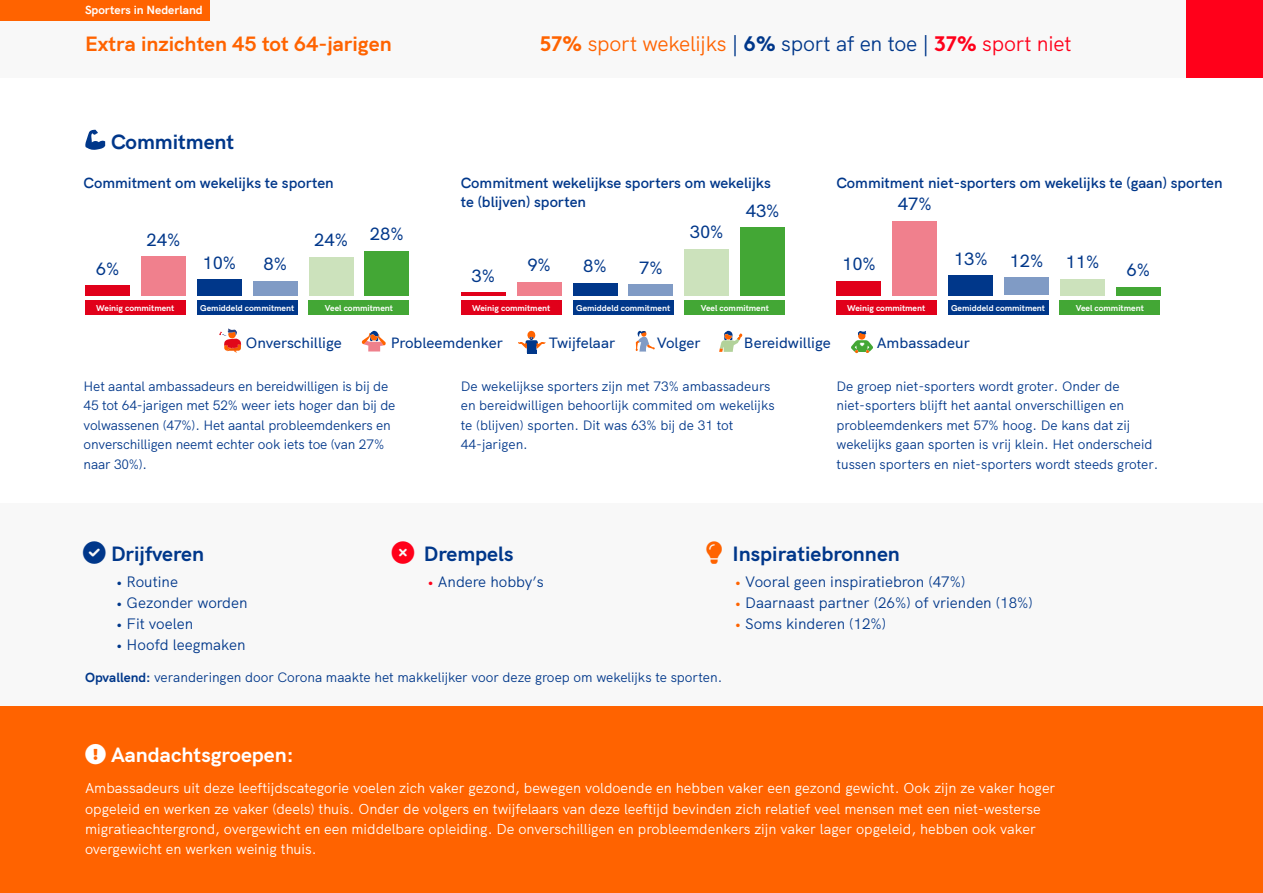
<style>
.page{position:relative;width:1263px;height:893px;background:#fff}
.page>*{position:absolute;margin:0;border:0;box-sizing:border-box;transform-origin:0 0}
.t1{font:21px "HK Grotesk";letter-spacing:-.01em;color:#ff6300}
.t2{font:700 21px "HK Grotesk";color:#00378a}
.t3{font:700 21px "HK Grotesk";color:#ff6300}
.t4{font:700 21px "HK Grotesk";color:#fff}
.t5{font:500 18px "HK Grotesk";color:#00378a}
.t6{font:500 15.15px "HK Grotesk";color:#00378a}
.t7{font:15px "HK Grotesk";color:#00378a}
.t8{font:600 15px/18.3px "HK Grotesk";color:#00378a}
.t9{font:14.25px/20px "HK Grotesk";color:#fff}
.t10{font:13.5px/19.5px "HK Grotesk";color:#00378a}
.t11{font:700 12px "HK Grotesk";color:#fff}
.t12{font:700 8.7px "HK Grotesk";color:#fff}
.s1{font-family:"Brown";font-weight:700}
.s2{font-weight:500;color:#00378a}
.s3{font-family:"Brown";font-weight:700;color:#00378a}
.s4{color:#00378a}
.s5{font-family:"Brown";font-weight:700;color:#ff001a}
.s6{color:#ff001a}
.s7{color:#ff6300}
.s8{font-weight:700}
</style>
<div class="page">
<div style="left:0;top:0;width:1263px;height:78px;background:#f8f8f8"></div>
<div style="left:0;top:503px;width:1263px;height:204px;background:#f8f8f8"></div>
<div style="left:1186px;top:0;width:77px;height:78px;background:#ff001a"></div>
<div style="left:0;top:707px;width:1263px;height:186px;background:#ff6300"></div>
<div style="left:85px;top:285px;width:45px;height:11px;background:#e1001a"></div>
<hr style="left:461px;top:292px;width:45px;height:4px;background:#e1001a">
<div style="left:836px;top:281px;width:45px;height:15px;background:#e1001a"></div>
<div style="left:141px;top:257px;width:45px;height:39px;background:#f0808d"></div>
<div style="left:517px;top:282px;width:44px;height:14px;background:#f0808d"></div>
<div style="left:892px;top:221px;width:45px;height:75px;background:#f0808d"></div>
<div style="left:197px;top:279px;width:45px;height:17px;background:#00378a"></div>
<div style="left:573px;top:283px;width:44px;height:13px;background:#00378a"></div>
<div style="left:948px;top:275px;width:45px;height:21px;background:#00378a"></div>
<div style="left:253px;top:281px;width:45px;height:15px;background:#809bc5"></div>
<div style="left:628px;top:284px;width:45px;height:12px;background:#809bc5"></div>
<div style="left:1004px;top:277px;width:45px;height:18px;background:#809bc5"></div>
<div style="left:309px;top:257px;width:44px;height:39px;background:#cce2bc"></div>
<div style="left:684px;top:249px;width:45px;height:47px;background:#cce2bc"></div>
<div style="left:1060px;top:279px;width:45px;height:17px;background:#cce2bc"></div>
<div style="left:364px;top:251px;width:45px;height:45px;background:#43a735"></div>
<div style="left:740px;top:227px;width:45px;height:69px;background:#43a735"></div>
<div style="left:1116px;top:287px;width:45px;height:8px;background:#43a735"></div>
<div style="left:85px;top:301px;width:101px;height:14px;background:#e1001a"></div>
<div style="left:461px;top:301px;width:101px;height:14px;background:#e1001a"></div>
<div style="left:836px;top:301px;width:100px;height:14px;background:#e1001a"></div>
<div style="left:197px;top:301px;width:100px;height:14px;background:#00378a"></div>
<div style="left:573px;top:301px;width:100px;height:14px;background:#00378a"></div>
<div style="left:948px;top:301px;width:100px;height:14px;background:#00378a"></div>
<div style="left:309px;top:301px;width:100px;height:14px;background:#43a735"></div>
<div style="left:684px;top:301px;width:101px;height:14px;background:#43a735"></div>
<div style="left:1059px;top:301px;width:101px;height:14px;background:#43a735"></div>
<svg style="left:219px;top:328px;width:22px;height:25px"></svg>
<svg style="left:362px;top:331px;width:24px;height:20px"></svg>
<svg style="left:636px;top:331px;width:19px;height:21px"></svg>
<svg style="left:719px;top:331px;width:23px;height:21px"></svg>
<svg style="left:518px;top:331px;width:27px;height:22px"></svg>
<div style="left:0;top:0;width:210px;height:20px;background:#ff6300"></div>
<svg style="left:85px;top:129px;width:21px;height:21px"></svg>
<svg style="left:851px;top:331px;width:22px;height:22px"></svg>
<p class="t11" style="left:85px;top:1px;width:119px">Sporters in Nederland</p>
<h1 class="t3" style="left:85px;top:27px;width:308px">Extra inzichten 45 tot 64-jarigen</h1>
<h1 class="t1" style="left:540px;top:27px;width:533px"><span class="s1">57%</span> sport wekelijks <span class="s2">|</span> <span class="s3">6%</span> <span class="s4">sport af en toe</span> <span class="s2">|</span> <span class="s5">37%</span> <span class="s6">sport niet</span></h1>
<h1 class="t2" style="left:111px;top:125px;width:125px">Commitment</h1>
<p class="t8" style="left:84px;top:173px;width:252px">Commitment om wekelijks te sporten</p>
<p class="t8" style="left:461px;top:173px;width:312px">Commitment wekelijkse sporters om wekelijks te (blijven) sporten</p>
<p class="t8" style="left:836px;top:173px;width:388px">Commitment niet-sporters om wekelijks te (gaan) sporten</p>
<h2 class="t5" style="left:898px;top:190px;width:35px">47%</h2>
<h2 class="t5" style="left:746px;top:197px;width:35px">43%</h2>
<h2 class="t5" style="left:146px;top:226px;width:35px">24%</h2>
<h2 class="t5" style="left:314px;top:225px;width:35px">24%</h2>
<h2 class="t5" style="left:370px;top:220px;width:35px">28%</h2>
<h2 class="t5" style="left:690px;top:218px;width:35px">30%</h2>
<h2 class="t5" style="left:263px;top:250px;width:25px">8%</h2>
<h2 class="t5" style="left:954px;top:244px;width:35px">13%</h2>
<h2 class="t5" style="left:202px;top:249px;width:35px">10%</h2>
<h2 class="t5" style="left:583px;top:252px;width:25px">8%</h2>
<h2 class="t5" style="left:842px;top:250px;width:35px">10%</h2>
<h2 class="t5" style="left:527px;top:251px;width:25px">9%</h2>
<h2 class="t5" style="left:639px;top:254px;width:25px">7%</h2>
<h2 class="t5" style="left:96px;top:255px;width:25px">6%</h2>
<h2 class="t5" style="left:471px;top:261px;width:25px">3%</h2>
<h2 class="t5" style="left:1010px;top:247px;width:35px">12%</h2>
<h2 class="t5" style="left:1065px;top:247px;width:35px">11%</h2>
<h2 class="t5" style="left:1126px;top:256px;width:25px">6%</h2>
<p class="t12" style="left:96px;top:301px;width:80px">Weinig commitment</p>
<p class="t12" style="left:200px;top:301px;width:96px">Gemiddeld commitment</p>
<p class="t12" style="left:325px;top:301px;width:70px">Veel commitment</p>
<p class="t12" style="left:472px;top:301px;width:80px">Weinig commitment</p>
<p class="t12" style="left:576px;top:301px;width:96px">Gemiddeld commitment</p>
<p class="t12" style="left:701px;top:301px;width:70px">Veel commitment</p>
<p class="t12" style="left:847px;top:301px;width:80px">Weinig commitment</p>
<p class="t12" style="left:951px;top:301px;width:96px">Gemiddeld commitment</p>
<p class="t12" style="left:1076px;top:301px;width:70px">Veel commitment</p>
<p class="t6" style="left:246px;top:331px;width:98px">Onverschillige</p>
<p class="t6" style="left:391px;top:331px;width:114px">Probleemdenker</p>
<p class="t6" style="left:549px;top:331px;width:68px">Twijfelaar</p>
<p class="t6" style="left:657px;top:331px;width:45px">Volger</p>
<p class="t6" style="left:744px;top:331px;width:88px">Bereidwillige</p>
<p class="t6" style="left:877px;top:331px;width:95px">Ambassadeur</p>
<p class="t10" style="left:84px;top:375px;width:313px">Het aantal ambassadeurs en bereidwilligen is bij de 45 tot 64-jarigen met 52% weer iets hoger dan bij de volwassenen (47%). Het aantal probleemdenkers en onverschilligen neemt echter ook iets toe (van 27% naar 30%).</p>
<p class="t10" style="left:461px;top:375px;width:315px">De wekelijkse sporters zijn met 73% ambassadeurs en bereidwilligen behoorlijk commited om wekelijks te (blijven) sporten. Dit was 63% bij de 31 tot 44-jarigen.</p>
<p class="t10" style="left:836px;top:375px;width:323px">De groep niet-sporters wordt groter. Onder de niet-sporters blijft het aantal onverschilligen en probleemdenkers met 57% hoog. De kans dat zij wekelijks gaan sporten is vrij klein. Het onderscheid tussen sporters en niet-sporters wordt steeds groter.</p>
<h1 class="t2" style="left:111px;top:537px;width:95px">Drijfveren</h1>
<h1 class="t2" style="left:424px;top:537px;width:91px">Drempels</h1>
<h1 class="t2" style="left:732px;top:537px;width:169px">Inspiratiebronnen</h1>
<p class="t7" style="left:427px;top:570px;width:118px"><span class="s6">•</span> Andere hobby’s</p>
<p class="t7" style="left:735px;top:570px;width:232px"><span class="s7">•</span> Vooral geen inspiratiebron (47%)</p>
<p class="t7" style="left:735px;top:591px;width:300px"><span class="s7">•</span> Daarnaast partner (26%) of vrienden (18%)</p>
<p class="t7" style="left:735px;top:612px;width:153px"><span class="s7">•</span> Soms kinderen (12%)</p>
<p class="t7" style="left:116px;top:570px;width:63px">• Routine</p>
<p class="t7" style="left:116px;top:591px;width:133px">• Gezonder worden</p>
<p class="t7" style="left:116px;top:612px;width:79px">• Fit voelen</p>
<p class="t7" style="left:116px;top:633px;width:131px">• Hoofd leegmaken</p>
<p class="t10" style="left:85px;top:666px;width:639px"><span class="s8">Opvallend:</span> veranderingen door Corona maakte het makkelijker voor deze groep om wekelijks te sporten.</p>
<h1 class="t4" style="left:111px;top:738px;width:184px">Aandachtsgroepen:</h1>
<p class="t9" style="left:85px;top:777px;width:972px">Ambassadeurs uit deze leeftijdscategorie voelen zich vaker gezond, bewegen voldoende en hebben vaker een gezond gewicht. Ook zijn ze vaker hoger opgeleid en werken ze vaker (deels) thuis. Onder de volgers en twijfelaars van deze leeftijd bevinden zich relatief veel mensen met een niet-westerse migratieachtergrond, overgewicht en een middelbare opleiding. De onverschilligen en probleemdenkers zijn vaker lager opgeleid, hebben ook vaker overgewicht en werken weinig thuis.</p>
</div>
